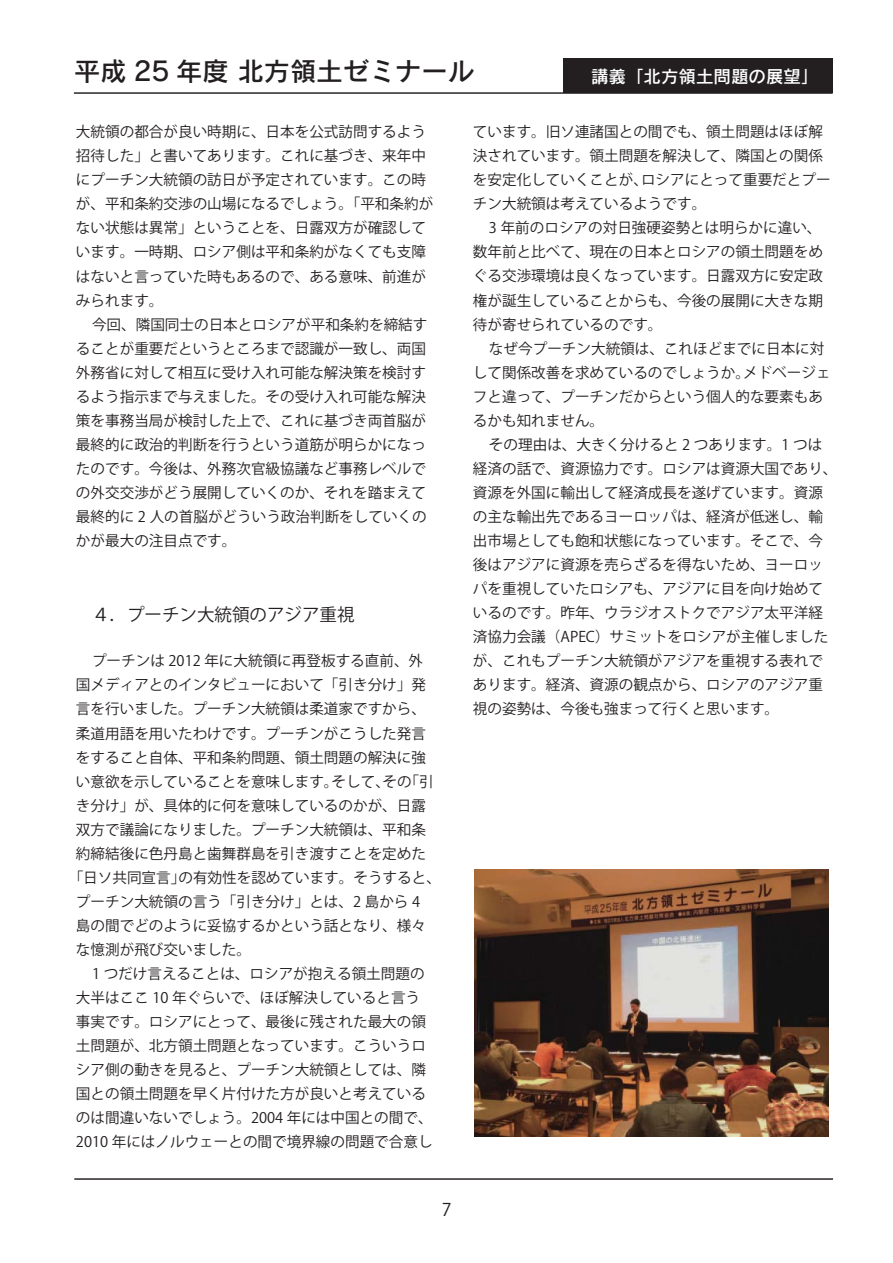
<style>
.page{position:relative;width:893px;height:1263px;background:#fff}
.page>*{position:absolute;margin:0;border:0;box-sizing:border-box;transform-origin:0 0}
.t1{font:26.25px "Rodin CID DB 90 msp RKSJ H";color:#231f20}
.t2{font:17.55px "Koz Go Pro Regular 90 msp RKSJ H";color:#231f20}
.t3{font:17.55px "Rodin CID DB 90 msp RKSJ H";color:#fff}
.t4{font:14.55px/24px "Koz Go Pro Regular 90 msp RKSJ H";color:#231f20}
</style>
<div class="page">
<hr style="left:74px;top:92px;width:758px;height:2px;background:#231f20">
<hr style="left:74px;top:1178px;width:759px;height:2px;background:#231f20">
<div style="left:563px;top:58px;width:270px;height:35px;background:#231f20"></div>
<img style="left:475px;top:869px;width:353px;height:268px">
<h1 class="t1" style="left:74px;top:61px;width:401px">平成 25 年度 北方領土ゼミナール</h1>
<p class="t3" style="left:591px;top:70px;width:229px">講義「北方領土問題の展望」</p>
<p class="t4" style="left:76px;top:122px;width:359px">大統領の都合が良い時期に、日本を公式訪問するよう招待した」と書いてあります。これに基づき、来年中にプーチン大統領の訪日が予定されています。この時が、平和条約交渉の山場になるでしょう。「平和条約がない状態は異常」ということを、日露双方が確認しています。一時期、ロシア側は平和条約がなくても支障はないと言っていた時もあるので、ある意味、前進がみられます。</p>
<p class="t4" style="left:76px;top:314px;width:353px;text-align:justify;text-indent:16px">今回、隣国同士の日本とロシアが平和条約を締結することが重要だというところまで認識が一致し、両国外務省に対して相互に受け入れ可能な解決策を検討するよう指示まで与えました。その受け入れ可能な解決策を事務当局が検討した上で、これに基づき両首脳が最終的に政治的判断を行うという道筋が明らかになったのです。今後は、外務次官級協議など事務レベルでの外交交渉がどう展開していくのか、それを踏まえて最終的に 2 人の首脳がどういう政治判断をしていくのかが最大の注目点です。</p>
<p class="t2" style="left:92px;top:608px;width:264px">４．プーチン大統領のアジア重視</p>
<p class="t4" style="left:92px;top:651px;width:332px">プーチンは 2012 年に大統領に再登板する直前、外</p>
<p class="t4" style="left:76px;top:675px;width:351px">国メディアとのインタビューにおいて「引き分け」発</p>
<p class="t4" style="left:76px;top:699px;width:351px">言を行いました。プーチン大統領は柔道家ですから、</p>
<p class="t4" style="left:76px;top:723px;width:351px">柔道用語を用いたわけです。プーチンがこうした発言</p>
<p class="t4" style="left:76px;top:747px;width:351px">をすること自体、平和条約問題、領土問題の解決に強</p>
<p class="t4" style="left:76px;top:771px;width:359px">い意欲を示していることを意味します。そして、その「引</p>
<p class="t4" style="left:76px;top:795px;width:351px">き分け」が、具体的に何を意味しているのかが、日露</p>
<p class="t4" style="left:76px;top:819px;width:351px">双方で議論になりました。プーチン大統領は、平和条</p>
<p class="t4" style="left:76px;top:843px;width:351px">約締結後に色丹島と歯舞群島を引き渡すことを定めた</p>
<p class="t4" style="left:69px;top:867px;width:374px">「日ソ共同宣言」の有効性を認めています。そうすると、</p>
<p class="t4" style="left:76px;top:891px;width:346px">プーチン大統領の言う「引き分け」とは、2 島から 4</p>
<p class="t4" style="left:76px;top:915px;width:351px">島の間でどのように妥協するかという話となり、様々</p>
<p class="t4" style="left:76px;top:939px;width:176px">な憶測が飛び交いました。</p>
<p class="t4" style="left:92px;top:964px;width:334px">1 つだけ言えることは、ロシアが抱える領土問題の</p>
<p class="t4" style="left:76px;top:988px;width:346px">大半はここ 10 年ぐらいで、ほぼ解決していると言う</p>
<p class="t4" style="left:76px;top:1012px;width:351px">事実です。ロシアにとって、最後に残された最大の領</p>
<p class="t4" style="left:76px;top:1036px;width:351px">土問題が、北方領土問題となっています。こういうロ</p>
<p class="t4" style="left:76px;top:1060px;width:351px">シア側の動きを見ると、プーチン大統領としては、隣</p>
<p class="t4" style="left:76px;top:1084px;width:351px">国との領土問題を早く片付けた方が良いと考えている</p>
<p class="t4" style="left:76px;top:1108px;width:358px">のは間違いないでしょう。2004 年には中国との間で、</p>
<p class="t4" style="left:76px;top:1132px;width:358px">2010 年にはノルウェーとの間で境界線の問題で合意し</p>
<p class="t2" style="left:441px;top:1202px;width:11px">7</p>
<p class="t4" style="left:473px;top:122px;width:359px">ています。旧ソ連諸国との間でも、領土問題はほぼ解決されています。領土問題を解決して、隣国との関係を安定化していくことが、ロシアにとって重要だとプーチン大統領は考えているようです。</p>
<p class="t4" style="left:473px;top:218px;width:351px;text-align:justify;text-indent:16px">3 年前のロシアの対日強硬姿勢とは明らかに違い、数年前と比べて、現在の日本とロシアの領土問題をめぐる交渉環境は良くなっています。日露双方に安定政権が誕生していることからも、今後の展開に大きな期待が寄せられているのです。</p>
<p class="t4" style="left:473px;top:338px;width:359px;text-indent:16px">なぜ今プーチン大統領は、これほどまでに日本に対して関係改善を求めているのでしょうか。メドベージェフと違って、プーチンだからという個人的な要素もあるかも知れません。</p>
<p class="t4" style="left:473px;top:434px;width:366px;text-indent:16px">その理由は、大きく分けると 2 つあります。1 つは経済の話で、資源協力です。ロシアは資源大国であり、資源を外国に輸出して経済成長を遂げています。資源の主な輸出先であるヨーロッパは、経済が低迷し、輸出市場としても飽和状態になっています。そこで、今後はアジアに資源を売らざるを得ないため、ヨーロッパを重視していたロシアも、アジアに目を向け始めているのです。昨年、ウラジオストクでアジア太平洋経済協力会議（APEC）サミットをロシアが主催しましたが、これもプーチン大統領がアジアを重視する表れであります。経済、資源の観点から、ロシアのアジア重視の姿勢は、今後も強まって行くと思います。</p>
</div>
